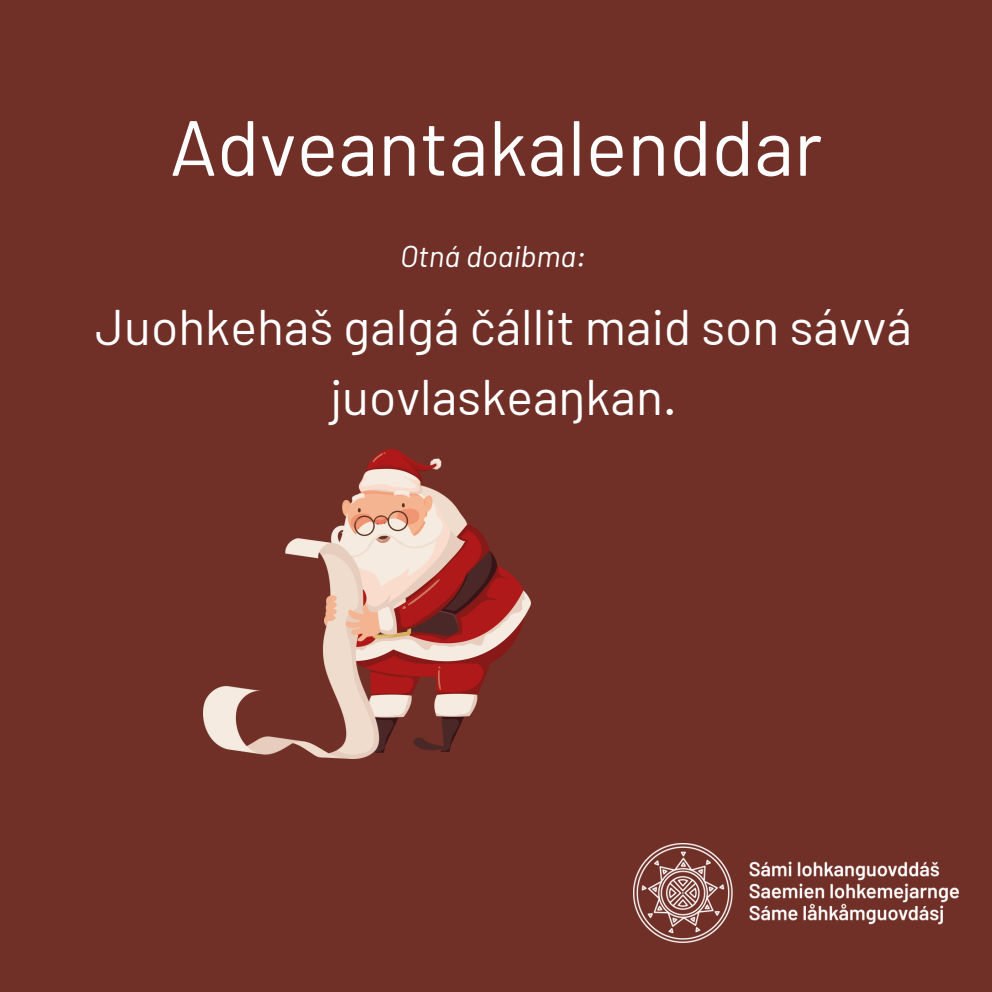
<style>
.page{position:relative;width:992px;height:992px;background:#703027}
.page>*{position:absolute;margin:0;border:0;box-sizing:border-box;transform-origin:0 0}
.t1{font:78px "Barlow";color:#fff}
.t2{font:50px/69.5px "Barlow";color:#fff;text-align:center}
.t3{font:italic 30px "Barlow";color:#fff}
</style>
<div class="page">
<img style="left:634px;top:843px;width:324px;height:100px">
<img style="left:204px;top:449px;width:326px;height:310px">
<h2 class="t1" style="left:170px;top:98px;width:654px">Adveantakalenddar</h2>
<p class="t3" style="left:400px;top:237px;width:187px">Otná doaibma:</p>
<p class="t2" style="left:95px;top:291px;width:818px">Juohkehaš galgá čállit maid son sávvá juovlaskeaŋkan.</p>
</div>
